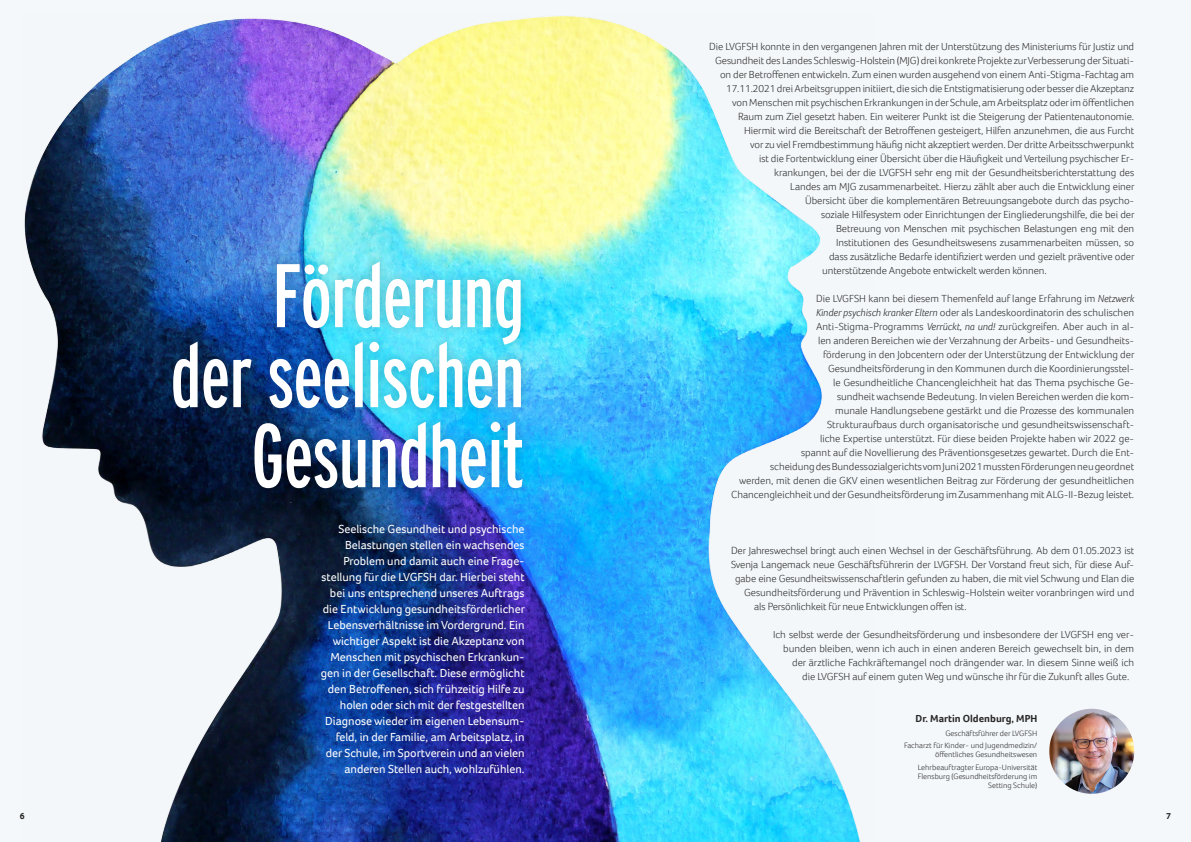
<style>
.page{position:relative;width:1191px;height:842px;background:#f5f8fb}
.page>*{position:absolute;margin:0;border:0;box-sizing:border-box;transform-origin:0 0}
.t1{font:90px/80px "Interstate Compressed";letter-spacing:-.01em;color:#fff;text-align:right}
.t2{font:12px/16px "Foco";color:#fff;text-align:right}
.t3{font:300 10.5px/14px "Foco";letter-spacing:-.005em;color:#282827;text-align:right}
.t4{font:700 10.5px "Foco";color:#282827}
.t5{font:700 9px "Foco";color:#282827}
.t6{font:300 8px/9px "Foco";color:#282827;text-align:right}
.s1{font-style:italic}
</style>
<div class="page">
<img style="left:24px;top:16px;width:836px;height:826px">
<div style="left:163px;top:252px;width:369px;height:246px;background:#000;opacity:.2"></div>
<img style="left:1049px;top:709px;width:85px;height:85px;border-radius:43px">
<p class="t1" style="left:272px;top:255px;width:254px">Förderung</p>
<p class="t1" style="left:170px;top:335px;width:356px">der seelischen<br>Gesundheit</p>
<p class="t2" style="left:321px;top:521px;width:206px">Seelische Gesundheit und psychische Belastungen stellen ein wachsendes Problem und damit auch eine Frage&shy;stellung für die LVGFSH dar. Hierbei steht bei uns entsprechend unseres Auftrags die Entwicklung gesundheitsförderlicher Lebensverhältnisse im Vordergrund. Ein wichtiger Aspekt ist die Akzeptanz von Menschen mit psychischen Erkrankun&shy;gen in der Gesellschaft. Diese ermöglicht den Betroffenen, sich frühzeitig Hilfe zu holen oder sich mit der festgestellten Diagnose wieder im eigenen Lebensum&shy;feld, in der Familie, am Arbeitsplatz, in der Schule, im Sportverein und an vielen anderen Stellen auch, wohlzufühlen.</p>
<p class="t3" style="left:709px;top:39px;width:426px">Die LVGFSH konnte in den vergangenen Jahren mit der Unterstützung des Ministeriums für Justiz und</p>
<p class="t3" style="left:715px;top:53px;width:421px">Gesundheit des Landes Schleswig-Holstein (MJG) drei konkrete Projekte zur Verbesserung der Situati-</p>
<p class="t3" style="left:720px;top:67px;width:416px">on der Betroffenen entwickeln. Zum einen wurden ausgehend von einem Anti-Stigma-Fachtag am</p>
<p class="t3" style="left:726px;top:81px;width:409px">17.11.2021 drei Arbeitsgruppen initiiert, die sich die Entstigmatisierung oder besser die Akzeptanz</p>
<p class="t3" style="left:732px;top:95px;width:404px">von Menschen mit psychischen Erkrankungen in der Schule, am Arbeitsplatz oder im öffentlichen</p>
<p class="t3" style="left:738px;top:109px;width:397px">Raum zum Ziel gesetzt haben. Ein weiterer Punkt ist die Steigerung der Patientenautonomie.</p>
<p class="t3" style="left:744px;top:123px;width:392px">Hiermit wird die Bereitschaft der Betroffenen gesteigert, Hilfen anzunehmen, die aus Furcht</p>
<p class="t3" style="left:750px;top:137px;width:386px">vor zu viel Fremdbestimmung häufig nicht akzeptiert werden. Der dritte Arbeitsschwerpunkt</p>
<p class="t3" style="left:759px;top:151px;width:377px">ist die Fortentwicklung einer Übersicht über die Häufigkeit und Verteilung psychischer Er-</p>
<p class="t3" style="left:774px;top:165px;width:362px">krankungen, bei der die LVGFSH sehr eng mit der Gesundheitsberichterstattung des</p>
<p class="t3" style="left:790px;top:179px;width:346px">Landes am MJG zusammenarbeitet. Hierzu zählt aber auch die Entwicklung einer</p>
<p class="t3" style="left:805px;top:193px;width:331px">Übersicht über die komplementären Betreuungsangebote durch das psycho-</p>
<p class="t3" style="left:821px;top:207px;width:315px">soziale Hilfesystem oder Einrichtungen der Eingliederungshilfe, die bei der</p>
<p class="t3" style="left:836px;top:221px;width:299px">Betreuung von Menschen mit psychischen Belastungen eng mit den</p>
<p class="t3" style="left:836px;top:235px;width:300px">Institutionen des Gesundheitswesens zusammenarbeiten müssen, so</p>
<p class="t3" style="left:829px;top:249px;width:307px">dass zusätzliche Bedarfe identifiziert werden und gezielt präventive oder</p>
<p class="t3" style="left:822px;top:263px;width:226px">unterstützende Angebote entwickelt werden können.</p>
<p class="t3" style="left:731px;top:291px;width:405px">Die LVGFSH kann bei diesem Themenfeld auf lange Erfahrung im <span class="s1">Netzwerk<br>Kinder psychisch kranker Eltern</span> oder als Landeskoordinatorin des schulischen Anti-Stigma-Programms <span class="s1">Verrückt, na und!</span> zurückgreifen. Aber auch in al-<br>len anderen Bereichen wie der Verzahnung der Arbeits- und Gesundheits-<br>förderung in den Jobcentern oder der Unterstützung der Entwicklung der Gesundheitsförderung in den Kommunen durch die Koordinierungsstel-<br>le Gesundheitliche Chancengleichheit hat das Thema psychische Ge-<br>sundheit wachsende Bedeutung. In vielen Bereichen werden die kom-<br>munale Handlungsebene gestärkt und die Prozesse des kommunalen<br>Strukturaufbaus durch organisatorische und gesundheitswissenschaft-<br>liche Expertise unterstützt. Für diese beiden Projekte haben wir 2022 ge-<br>spannt auf die Novellierung des Präventionsgesetzes gewartet. Durch die Ent-<br>scheidung des Bundessozialgerichts vom Juni 2021 mussten Förderungen neu geordnet<br>werden, mit denen die GKV einen wesentlichen Beitrag zur Förderung der gesundheitlichen Chancengleichheit und der Gesundheitsförderung im Zusammenhang mit ALG-II-Bezug leistet.</p>
<p class="t3" style="left:731px;top:543px;width:404px">Der Jahreswechsel bringt auch einen Wechsel in der Geschäftsführung. Ab dem 01.05.2023 ist</p>
<p class="t3" style="left:731px;top:557px;width:405px">Svenja Langemack neue Geschäftsführerin der LVGFSH. Der Vorstand freut sich, für diese Auf-</p>
<p class="t3" style="left:735px;top:571px;width:401px">gabe eine Gesundheitswissenschaftlerin gefunden zu haben, die mit viel Schwung und Elan die</p>
<p class="t3" style="left:744px;top:585px;width:392px">Gesundheitsförderung und Prävention in Schleswig-Holstein weiter voranbringen wird und</p>
<p class="t3" style="left:754px;top:599px;width:214px">als Persönlichkeit für neue Entwicklungen offen ist.</p>
<p class="t3" style="left:773px;top:627px;width:363px">Ich selbst werde der Gesundheitsförderung und insbesondere der LVGFSH eng ver-</p>
<p class="t3" style="left:783px;top:641px;width:353px">bunden bleiben, wenn ich auch in einen anderen Bereich gewechselt bin, in dem</p>
<p class="t3" style="left:792px;top:655px;width:343px">der ärztliche Fachkräftemangel noch drängender war. In diesem Sinne weiß ich</p>
<p class="t3" style="left:802px;top:669px;width:329px">die LVGFSH auf einem guten Weg und wünsche ihr für die Zukunft alles Gute.</p>
<p class="t4" style="left:915px;top:711px;width:123px">Dr. Martin Oldenburg, MPH</p>
<p class="t6" style="left:945px;top:729px;width:93px">Geschäftsführer der LVGFSH</p>
<p class="t6" style="left:904px;top:741px;width:135px">Facharzt für Kinder- und Jugendmedizin/ öffentliches Gesundheitswesen</p>
<p class="t6" style="left:917px;top:763px;width:121px">Lehrbeauftragter Europa-Universität<br>Flensburg (Gesundheitsförderung im<br>Setting Schule)</p>
<p class="t5" style="left:20px;top:810px;width:6px">6</p>
<p class="t5" style="left:1166px;top:810px;width:6px">7</p>
</div>
